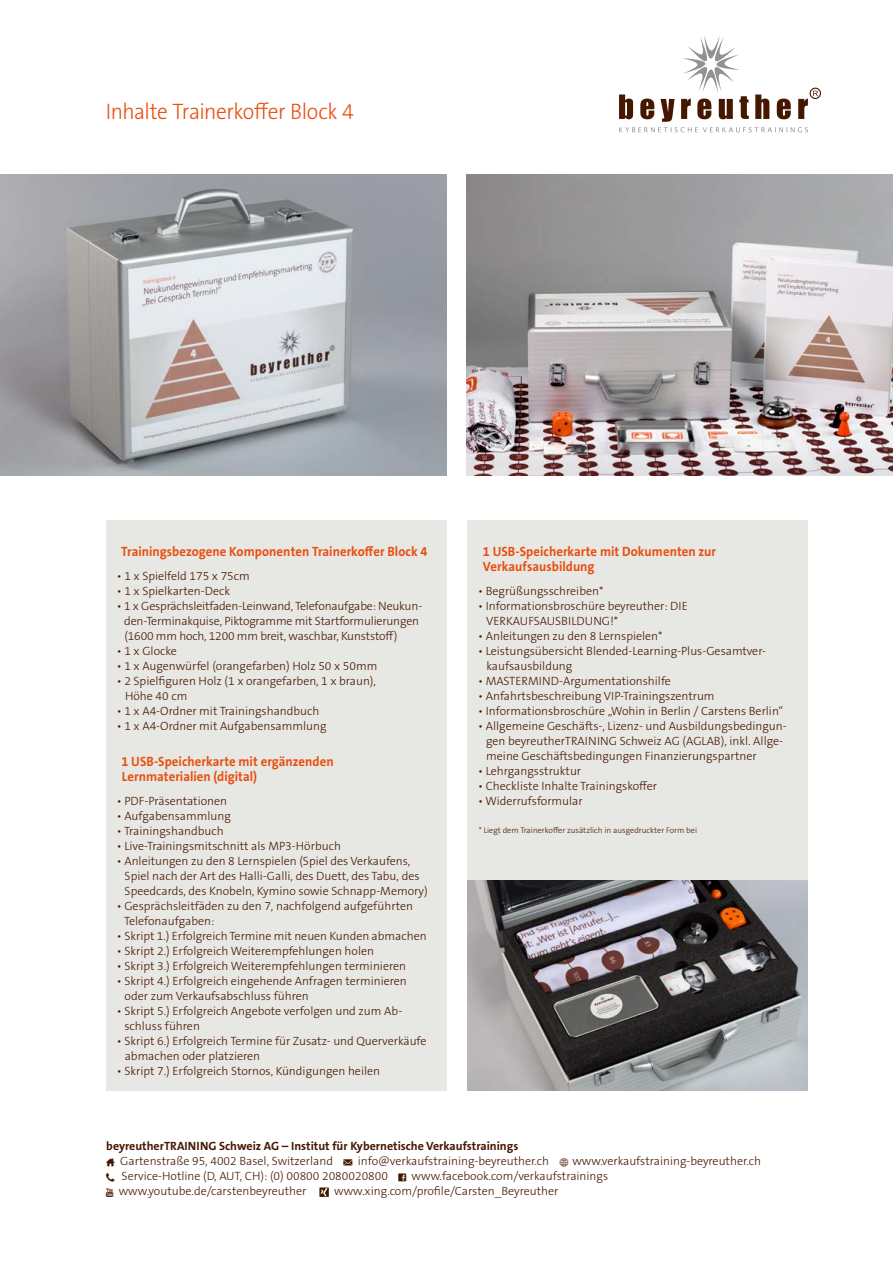
<style>
.page{position:relative;width:893px;height:1263px;background:#fff}
.page>*{position:absolute;margin:0;border:0;box-sizing:border-box;transform-origin:0 0}
.t1{font:300 22.5px "The Sans B W3";letter-spacing:-.02em;color:#e94e0f;scale:.95 1}
.t2{font:700 13.5px/15px "The Sans B W7";letter-spacing:.005em;color:#e94e0f;scale:.95 1}
.t3{font:300 12px/15px "The Sans B W3";color:#461700}
.t4{font:700 12px "The Sans B W7";color:#461700}
.t5{font:300 8.25px "The Sans B W3";color:#461700}
</style>
<div class="page">
<svg style="left:619px;top:36px;width:202px;height:96px"></svg>
<div style="left:106px;top:520px;width:340px;height:570px;background:#e7e7e3"></div>
<div style="left:468px;top:520px;width:340px;height:570px;background:#e7e7e3"></div>
<img style="left:0;top:174px;width:446px;height:301px">
<img style="left:467px;top:174px;width:426px;height:301px">
<img style="left:468px;top:880px;width:340px;height:210px">
<svg style="left:319px;top:1187px;width:10px;height:10px"></svg>
<h1 class="t1" style="left:106px;top:97px;width:262px">Inhalte Trainerkoffer Block 4</h1>
<p class="t2" style="left:121px;top:544px;width:324px">Trainingsbezogene Komponenten Trainerkoffer Block 4</p>
<p class="t3" style="left:117px;top:569px;width:135px">• 1 x Spielfeld 175 x 75cm</p>
<p class="t3" style="left:117px;top:584px;width:115px">• 1 x Spielkarten-Deck</p>
<p class="t3" style="left:124px;top:599px;width:299px;text-indent:-8px">• 1 x Gesprächsleitfaden-Leinwand, Telefonaufgabe: Neukun&shy;den-Terminakquise, Piktogramme mit Startformulierungen (1600 mm hoch, 1200 mm breit, waschbar, Kunststoff)</p>
<p class="t3" style="left:117px;top:644px;width:62px">• 1 x Glocke</p>
<p class="t3" style="left:117px;top:659px;width:262px">• 1 x Augenwürfel (orangefarben) Holz 50 x 50mm</p>
<p class="t3" style="left:125px;top:674px;width:253px;text-indent:-8px">• 2 Spielfiguren Holz (1 x orangefarben, 1 x braun),<br>Höhe 40 cm</p>
<p class="t3" style="left:117px;top:704px;width:204px">• 1 x A4-Ordner mit Trainingshandbuch</p>
<p class="t3" style="left:117px;top:719px;width:211px">• 1 x A4-Ordner mit Aufgabensammlung</p>
<p class="t2" style="left:121px;top:754px;width:225px">1 USB-Speicherkarte mit ergänzenden<br>Lernmaterialien (digital)</p>
<p class="t3" style="left:117px;top:794px;width:112px">• PDF-Präsentationen</p>
<p class="t3" style="left:117px;top:809px;width:116px">• Aufgabensammlung</p>
<p class="t3" style="left:117px;top:824px;width:109px">• Trainingshandbuch</p>
<p class="t3" style="left:117px;top:839px;width:226px">• Live-Trainingsmitschnitt als MP3-Hörbuch</p>
<p class="t3" style="left:125px;top:854px;width:305px;text-indent:-8px">• Anleitungen zu den 8 Lernspielen (Spiel des Verkaufens,<br>Spiel nach der Art des Halli-Galli, des Duett, des Tabu, des<br>Speedcards, des Knobeln, Kymino sowie Schnapp-Memory)</p>
<p class="t3" style="left:124px;top:899px;width:291px;text-indent:-7px">• Gesprächsleitfäden zu den 7, nachfolgend aufgeführten<br>Telefonaufgaben:</p>
<p class="t3" style="left:117px;top:929px;width:311px">• Skript 1.) Erfolgreich Termine mit neuen Kunden abmachen</p>
<p class="t3" style="left:117px;top:944px;width:259px">• Skript 2.) Erfolgreich Weiterempfehlungen holen</p>
<p class="t3" style="left:117px;top:959px;width:291px">• Skript 3.) Erfolgreich Weiterempfehlungen terminieren</p>
<p class="t3" style="left:125px;top:974px;width:284px;text-indent:-8px">• Skript 4.) Erfolgreich eingehende Anfragen terminieren oder zum Verkaufsabschluss führen</p>
<p class="t3" style="left:124px;top:1004px;width:279px;text-indent:-8px">• Skript 5.) Erfolgreich Angebote verfolgen und zum Ab&shy;schluss führen</p>
<p class="t3" style="left:125px;top:1034px;width:303px;text-indent:-8px">• Skript 6.) Erfolgreich Termine für Zusatz- und Querverkäufe abmachen oder platzieren</p>
<p class="t3" style="left:117px;top:1064px;width:265px">• Skript 7.) Erfolgreich Stornos, Kündigungen heilen</p>
<p class="t2" style="left:483px;top:544px;width:247px">1 USB-Speicherkarte mit Dokumenten zur<br>Verkaufsausbildung</p>
<p class="t3" style="left:478px;top:584px;width:127px">• Begrüßungsschreiben*</p>
<p class="t3" style="left:486px;top:599px;width:203px;text-indent:-8px">• Informationsbroschüre beyreuther: DIE<br>VERKAUFSAUSBILDUNG!*</p>
<p class="t3" style="left:478px;top:629px;width:186px">• Anleitungen zu den 8 Lernspielen*</p>
<p class="t3" style="left:486px;top:644px;width:281px;text-indent:-8px">• Leistungsübersicht Blended-Learning-Plus-Gesamtver&shy;kaufsausbildung</p>
<p class="t3" style="left:478px;top:674px;width:194px">• MASTERMIND-Argumentationshilfe</p>
<p class="t3" style="left:478px;top:689px;width:238px">• Anfahrtsbeschreibung VIP-Trainingszentrum</p>
<p class="t3" style="left:478px;top:704px;width:307px">• Informationsbroschüre „Wohin in Berlin / Carstens Berlin“</p>
<p class="t3" style="left:486px;top:719px;width:302px;text-indent:-8px">• Allgemeine Geschäfts-, Lizenz- und Ausbildungsbedingun&shy;gen beyreutherTRAINING Schweiz AG (AGLAB), inkl. Allge&shy;meine Geschäftsbedingungen Finanzierungspartner</p>
<p class="t3" style="left:478px;top:764px;width:104px">• Lehrgangsstruktur</p>
<p class="t3" style="left:478px;top:779px;width:180px">• Checkliste Inhalte Trainingskoffer</p>
<p class="t3" style="left:478px;top:794px;width:106px">• Widerrufsformular</p>
<p class="t5" style="left:479px;top:825px;width:220px">* Liegt dem Trainerkoffer zusätzlich in ausgedruckter Form bei</p>
<p class="t4" style="left:106px;top:1138px;width:414px">beyreutherTRAINING Schweiz AG – Institut für Kybernetische Verkaufstrainings</p>
<p class="t3" style="left:106px;top:1154px;width:444px">□ Gartenstraße 95, 4002 Basel, Switzerland ● info@verkaufstraining-beyreuther.ch</p>
<p class="t3" style="left:572px;top:1154px;width:190px">www.verkaufstraining-beyreuther.ch</p>
<p class="t3" style="left:106px;top:1169px;width:503px">□■ Service-Hotline (D, AUT, CH): (0) 00800 2080020800 □□ www.facebook.com/verkaufstrainings</p>
<p class="t3" style="left:106px;top:1184px;width:202px">□◆▼◆ www.youtube.de/carstenbeyreuther</p>
<p class="t3" style="left:334px;top:1184px;width:226px">www.xing.com/profile/Carsten_Beyreuther</p>
</div>
